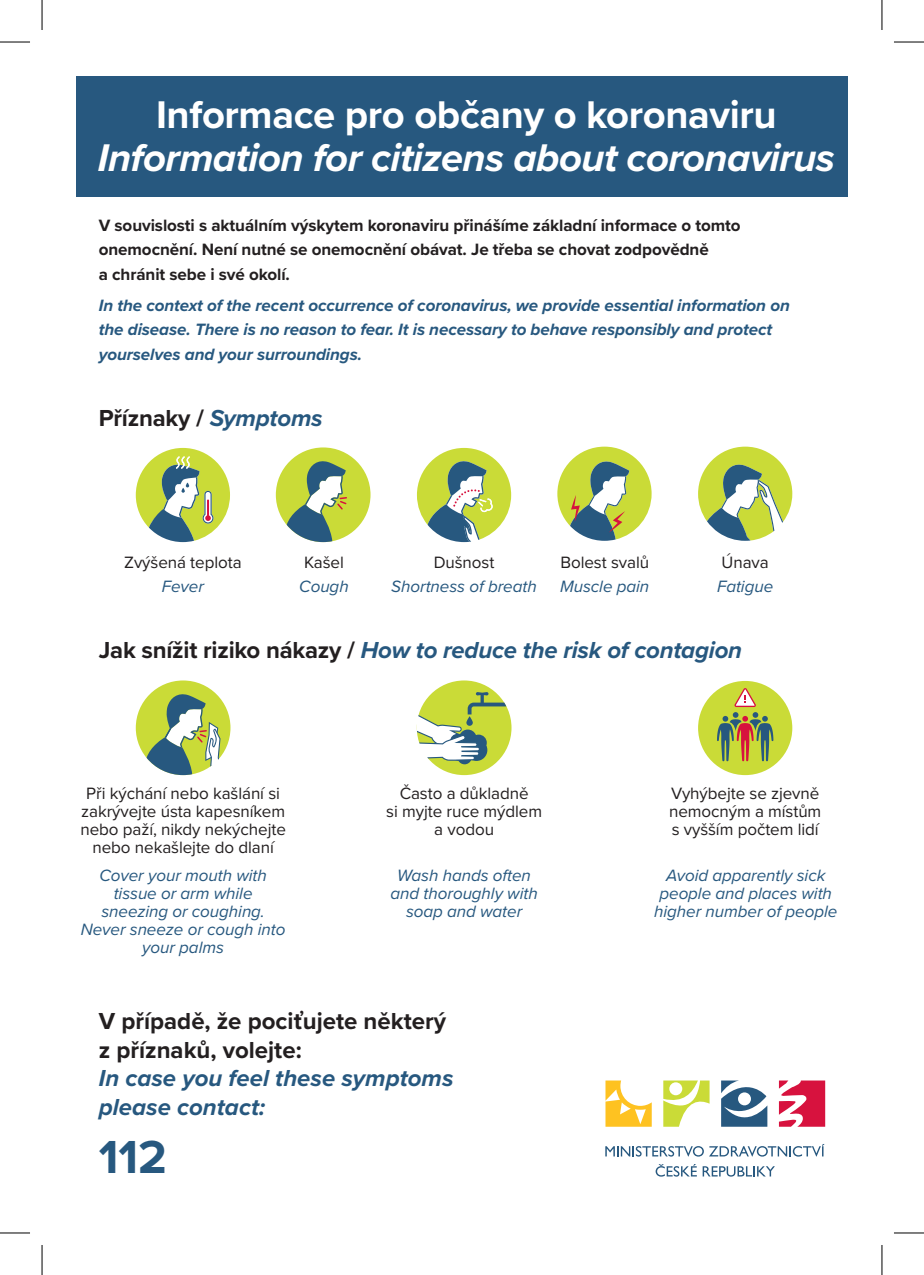
<style>
.page{position:relative;width:924px;height:1275px;background:#fff}
.page>*{position:absolute;margin:0;border:0;box-sizing:border-box;transform-origin:0 0}
.t1{font:700 48px "Proxima Nova";color:#27587f}
.t2{font:italic 700 40px "Proxima Nova";letter-spacing:-.015em;color:#fff}
.t3{font:700 40px "Proxima Nova";letter-spacing:-.01em;color:#fff}
.t4{font:italic 700 24px/28.8px "Proxima Nova";color:#27587f}
.t5{font:700 24px/28.8px "Proxima Nova";color:#231f20}
.t6{font:italic 17px/18px "Proxima Nova";letter-spacing:-.005em;color:#27587f;text-align:center}
.t7{font:17px/18px "Proxima Nova";letter-spacing:-.005em;color:#231f20;text-align:center}
.t8{font:italic 700 17px/24.4px "Proxima Nova";letter-spacing:-.005em;color:#27587f}
.t9{font:700 17px/24.4px "Proxima Nova";letter-spacing:-.005em;color:#231f20}
.s1{font-style:italic;color:#27587f}
.s2{font-style:normal;color:#231f20}
</style>
<div class="page">
<div style="left:76px;top:76px;width:771px;height:120px;background:#27587f"></div>
<svg style="left:136px;top:448px;width:94px;height:94px"></svg>
<div style="left:276px;top:447px;width:94px;height:95px;background:#cadb37;border-radius:50%"></div>
<svg style="left:417px;top:448px;width:94px;height:94px"></svg>
<svg style="left:698px;top:446px;width:94px;height:95px"></svg>
<svg style="left:557px;top:446px;width:94px;height:95px"></svg>
<svg style="left:605px;top:1144px;width:219px;height:12px"></svg>
<svg style="left:655px;top:1164px;width:41px;height:12px"></svg>
<svg style="left:702px;top:1166px;width:72px;height:10px"></svg>
<svg style="left:778px;top:1080px;width:46px;height:46px"></svg>
<svg style="left:663px;top:1080px;width:46px;height:46px"></svg>
<svg style="left:605px;top:1080px;width:46px;height:46px"></svg>
<svg style="left:721px;top:1080px;width:46px;height:46px"></svg>
<div style="left:697px;top:681px;width:95px;height:94px;background:#cadb37;border-radius:50%"></div>
<svg style="left:716px;top:688px;width:57px;height:73px"></svg>
<div style="left:416px;top:680px;width:95px;height:95px;background:#cadb37;border-radius:50%"></div>
<svg style="left:416px;top:692px;width:90px;height:72px"></svg>
<svg style="left:286px;top:459px;width:61px;height:83px"></svg>
<div style="left:136px;top:680px;width:94px;height:95px;background:#cadb37;border-radius:50%"></div>
<svg style="left:146px;top:692px;width:74px;height:83px"></svg>
<hr style="left:0;top:42px;width:30px;height:1px;background:#000">
<hr style="left:893px;top:42px;width:30px;height:1px;background:#000">
<hr style="left:0;top:1232px;width:30px;height:1px;background:#000">
<hr style="left:893px;top:1232px;width:30px;height:1px;background:#000">
<hr style="left:42px;top:0;width:1px;height:30px;background:#000">
<hr style="left:42px;top:1245px;width:1px;height:30px;background:#000">
<hr style="left:881px;top:0;width:1px;height:30px;background:#000">
<hr style="left:881px;top:1245px;width:1px;height:30px;background:#000">
<h2 class="t3" style="left:156px;top:84px;width:622px">Informace pro občany o koronaviru</h2>
<h2 class="t2" style="left:98px;top:127px;width:738px">Information for citizens about coronavirus</h2>
<p class="t9" style="left:99px;top:213px;width:643px">V souvislosti s aktuálním výskytem koronaviru přinášíme základní informace o tomto onemocnění. Není nutné se onemocnění obávat. Je třeba se chovat zodpovědně<br>a chránit sebe i své okolí.</p>
<p class="t8" style="left:99px;top:292px;width:692px">In the context of the recent occurrence of coronavirus, we provide essential information on the disease. There is no reason to fear. It is necessary to behave responsibly and protect yourselves and your surroundings.</p>
<h3 class="t5" style="left:99px;top:403px;width:225px">Příznaky / <span class="s1">Symptoms</span></h3>
<p class="t7" style="left:124px;top:553px;width:119px">Zvýšená teplota</p>
<p class="t7" style="left:304px;top:553px;width:41px">Kašel</p>
<p class="t7" style="left:433px;top:553px;width:62px">Dušnost</p>
<p class="t7" style="left:560px;top:553px;width:90px">Bolest svalů</p>
<p class="t7" style="left:721px;top:553px;width:49px">Únava</p>
<p class="t6" style="left:162px;top:576px;width:44px">Fever</p>
<p class="t6" style="left:299px;top:576px;width:51px">Cough</p>
<p class="t6" style="left:391px;top:576px;width:147px">Shortness of breath</p>
<p class="t6" style="left:560px;top:576px;width:91px">Muscle pain</p>
<p class="t6" style="left:716px;top:576px;width:58px">Fatigue</p>
<h3 class="t4" style="left:99px;top:635px;width:644px"><span class="s2">Jak snížit riziko nákazy /</span> How to reduce the risk of contagion</h3>
<p class="t7" style="left:386px;top:783px;width:157px">Často a důkladně<br>si myjte ruce mýdlem a vodou</p>
<p class="t7" style="left:80px;top:783px;width:207px">Při kýchání nebo kašlání si zakrývejte ústa kapesníkem nebo paží, nikdy nekýchejte nebo nekašlejte do dlaní</p>
<p class="t7" style="left:668px;top:783px;width:154px;text-align:justify">Vyhýbejte se zjevně nemocným a místům s vyšším počtem lidí</p>
<p class="t6" style="left:81px;top:865px;width:206px">Cover your mouth with tissue or arm while sneezing or coughing.<br>Never sneeze or cough into your palms</p>
<p class="t6" style="left:654px;top:865px;width:184px">Avoid apparently sick people and places with higher number of people</p>
<p class="t6" style="left:390px;top:865px;width:148px">Wash hands often and thoroughly with soap and water</p>
<h3 class="t5" style="left:99px;top:1006px;width:348px">V případě, že pociťujete některý z příznaků, volejte:</h3>
<h3 class="t4" style="left:99px;top:1063px;width:356px">In case you feel these symptoms please contact:</h3>
<h1 class="t1" style="left:99px;top:1121px;width:70px">112</h1>
</div>
